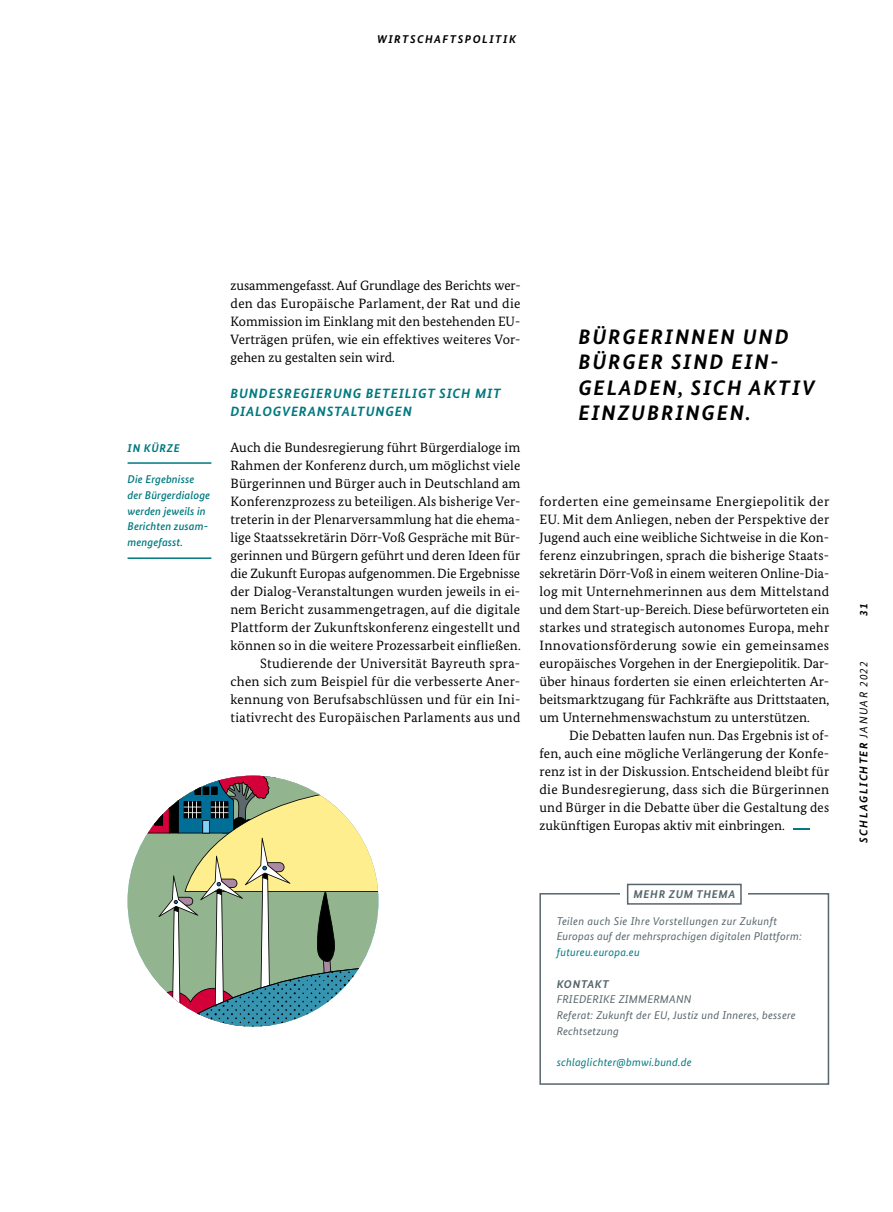
<style>
.page{position:relative;width:893px;height:1212px;background:#fff}
.page>*{position:absolute;margin:0;border:0;box-sizing:border-box;transform-origin:0 0}
.t1{font:italic 700 21px/25.5px "Bundes Sans";letter-spacing:.09em;color:#000}
.t2{font:13.5px/18px "Bundes Serif";letter-spacing:.01em;color:#000;text-align:justify}
.t3{font:italic 700 13.5px/18px "Bundes Sans";letter-spacing:.06em;color:#00797f}
.t4{font:italic 11.25px/15.8px "Bundes Sans";letter-spacing:.015em;color:#57666d}
.t5{font:italic 500 11.25px/15.8px "Bundes Sans";letter-spacing:.005em;color:#00797f}
.t6{font:italic 11.25px "Bundes Sans";letter-spacing:.02em;color:#00797f}
.t7{font:italic 700 11.25px "Bundes Sans";letter-spacing:.135em;color:#000}
.t8{font:italic 700 11.25px "Bundes Sans";letter-spacing:.06em;color:#57666d}
.t9{font:italic 700 11.25px "Bundes Sans";letter-spacing:.06em;color:#00797f}
.s1{font-weight:400}
</style>
<div class="page">
<hr style="left:128px;top:462px;width:83px;height:2px;background:#00797f">
<hr style="left:128px;top:557px;width:83px;height:2px;background:#00797f">
<div style="left:539px;top:893px;width:290px;height:192px;border:2px solid #57666d"></div>
<div style="left:620px;top:884px;width:128px;height:21px;background:#fff"></div>
<div style="left:627px;top:884px;width:115px;height:21px;border:2px solid #57666d"></div>
<svg style="left:793px;top:828px;width:16px;height:2px"></svg>
<svg style="left:128px;top:776px;width:250px;height:250px"></svg>
<p class="t7" style="left:377px;top:32px;width:140px">WIRTSCHAFTSPOLITIK</p>
<p class="t9" style="left:128px;top:441px;width:54px">IN KÜRZE</p>
<p class="t5" style="left:128px;top:471px;width:84px">Die Ergebnisse der Bürgerdialoge werden jeweils in<br>Berichten zusam&shy;mengefasst.</p>
<p class="t2" style="left:231px;top:276px;width:292px">zusammengefasst. Auf Grundlage des Berichts wer&shy;den das Europäische Parlament, der Rat und die Kommission im Einklang mit den bestehenden EU-Verträgen prüfen, wie ein effektives weiteres Vor&shy;gehen zu gestalten sein wird.</p>
<p class="t3" style="left:231px;top:384px;width:272px">BUNDESREGIERUNG BETEILIGT SICH MIT<br>DIALOGVERANSTALTUNGEN</p>
<p class="t2" style="left:231px;top:438px;width:292px;text-align:right">Auch die Bundesregierung führt Bürgerdialoge im Rahmen der Konferenz durch, um möglichst viele Bürgerinnen und Bürger auch in Deutschland am Konferenzprozess zu beteiligen. Als bisherige Ver&shy;treterin in der Plenarversammlung hat die ehema&shy;lige Staatssekretärin Dörr-Voß Gespräche mit Bür&shy;gerinnen und Bürgern geführt und deren Ideen für die Zukunft Europas aufgenommen. Die Ergebnisse der Dialog-Veranstaltungen wurden jeweils in ei&shy;nem Bericht zusammengetragen, auf die digitale Plattform der Zukunftskonferenz eingestellt und können so in die weitere Prozessarbeit einfließen.<br>Studierende der Universität Bayreuth spra&shy;chen sich zum Beispiel für die verbesserte Aner&shy;kennung von Berufsabschlüssen und für ein Ini&shy;tiativrecht des Europäischen Parlaments aus und</p>
<h1 class="t1" style="left:578px;top:323px;width:238px">BÜRGERINNEN UND<br>BÜRGER SIND EIN-<br>GELADEN, SICH AKTIV<br>EINZUBRINGEN.</h1>
<p class="t2" style="left:539px;top:492px;width:291px;text-align:left">forderten eine gemeinsame Energiepolitik der EU. Mit dem Anliegen, neben der Perspektive der Jugend auch eine weibliche Sichtweise in die Kon&shy;ferenz einzubringen, sprach die bisherige Staats&shy;sekretärin Dörr-Voß in einem weiteren Online-Dia&shy;log mit Unternehmerinnen aus dem Mittelstand und dem Start-up-Bereich. Diese befürworteten ein starkes und strategisch autonomes Europa, mehr Innovationsförderung sowie ein gemeinsames europäisches Vorgehen in der Energiepolitik. Dar&shy;über hinaus forderten sie einen erleichterten Ar&shy;beitsmarktzugang für Fachkräfte aus Drittstaaten, um Unternehmenswachstum zu unterstützen.</p>
<p class="t2" style="left:539px;top:726px;width:291px;text-indent:30px">Die Debatten laufen nun. Das Ergebnis ist of&shy;fen, auch eine mögliche Verlängerung der Konfe&shy;renz ist in der Diskussion. Entscheidend bleibt für die Bundesregierung, dass sich die Bürgerinnen und Bürger in die Debatte über die Gestaltung des zukünftigen Europas aktiv mit einbringen.</p>
<p class="t8" style="left:634px;top:887px;width:103px">MEHR ZUM THEMA</p>
<p class="t4" style="left:557px;top:913px;width:247px">Teilen auch Sie Ihre Vorstellungen zur Zukunft<br>Europas auf der mehrsprachigen digitalen Plattform:</p>
<p class="t6" style="left:557px;top:945px;width:85px">futureu.europa.eu</p>
<p class="t8" style="left:557px;top:977px;width:54px">KONTAKT</p>
<p class="t4" style="left:557px;top:991px;width:241px">FRIEDERIKE ZIMMERMANN<br>Referat: Zukunft der EU, Justiz und Inneres, bessere<br>Rechtsetzung</p>
<p class="t6" style="left:557px;top:1055px;width:137px">schlaglichter@bmwi.bund.de</p>
<p class="t7" style="left:857px;top:615px;width:14px;rotate:-90deg">31</p>
<p class="t7" style="left:857px;top:842px;width:183px;rotate:-90deg">SCHLAGLICHTER <span class="s1">JANUAR 2022</span></p>
</div>
